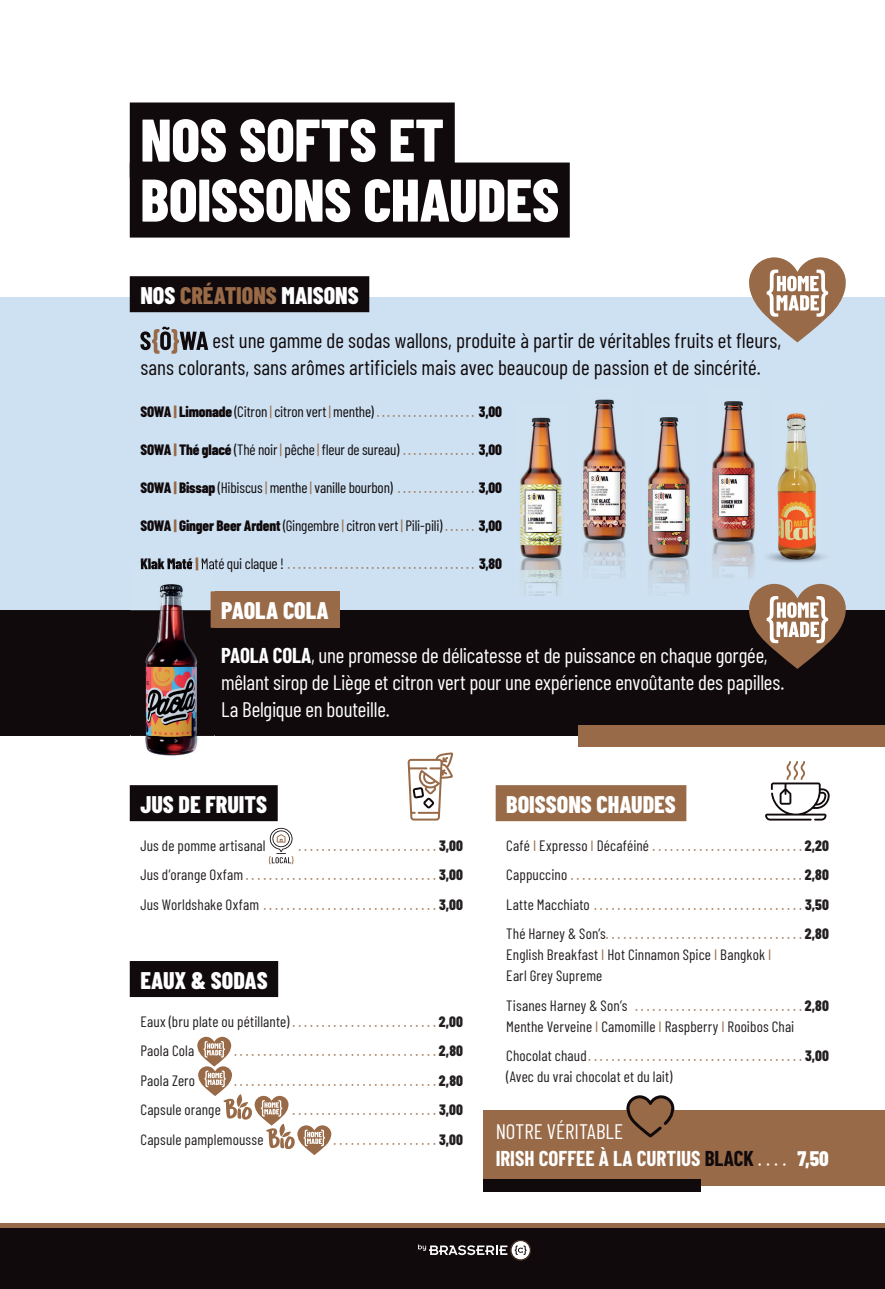
<style>
.page{position:relative;width:885px;height:1289px;background:#fff}
.page>*{position:absolute;margin:0;border:0;box-sizing:border-box;transform-origin:0 0}
.t1{font:800 60px/60px "Barlow Condensed";letter-spacing:-.005em;color:#fff}
.t2{font:800 24px "Barlow Condensed";color:#fff}
.t3{font:21px/27px "Barlow Condensed";letter-spacing:-.01em;color:#fff}
.t4{font:21px/27px "Barlow Condensed";color:#110a0c}
.t5{font:700 21px/27px "Barlow Condensed";color:#fff}
.t6{font:15px/29.5px "Barlow Condensed";letter-spacing:.01em;color:#986a47;text-align:justify}
.t7{font:15px/21px "Barlow Condensed";letter-spacing:.01em;color:#231f20}
.t8{font:15px "Barlow Condensed";letter-spacing:-.01em;color:#110a0c}
.t9{font:15px "Barlow Condensed";letter-spacing:-.01em;color:#986a47}
.s1{color:#986a47}
.s2{font-weight:800}
.s3{font-weight:800;color:#986a47}
.s4{font-weight:800;color:#110a0c}
.s5{color:#110a0c}
.s6{font-weight:700}
.s7{font-weight:800;color:#231f20}
.s8{color:#231f20}
.s9{font-weight:400}
</style>
<div class="page">
<div style="left:0;top:297px;width:884px;height:417px;background:#cde1f2"></div>
<div style="left:483px;top:1109px;width:401px;height:76px;background:#986a47"></div>
<div style="left:0;top:610px;width:884px;height:126px;background:#110a0c"></div>
<div style="left:0;top:1225px;width:884px;height:63px;background:#110a0c"></div>
<div style="left:0;top:1222px;width:884px;height:5px;background:#986a47"></div>
<svg style="left:418px;top:1240px;width:112px;height:20px"></svg>
<div style="left:130px;top:276px;width:239px;height:36px;background:#110a0c"></div>
<svg style="left:140px;top:326px;width:68px;height:28px"></svg>
<div style="left:210px;top:591px;width:129px;height:36px;background:#986a47"></div>
<div style="left:130px;top:785px;width:148px;height:36px;background:#110a0c"></div>
<div style="left:130px;top:961px;width:148px;height:36px;background:#110a0c"></div>
<svg style="left:269px;top:827px;width:25px;height:37px"></svg>
<svg style="left:197px;top:1036px;width:135px;height:119px"></svg>
<div style="left:495px;top:785px;width:191px;height:36px;background:#986a47"></div>
<div style="left:130px;top:102px;width:324px;height:75px;background:#110a0c"></div>
<div style="left:130px;top:162px;width:439px;height:75px;background:#110a0c"></div>
<img style="left:520px;top:417px;width:42px;height:178px">
<img style="left:712px;top:401px;width:43px;height:177px">
<img style="left:130px;top:563px;width:84px;height:193px">
<img style="left:141px;top:563px;width:52px;height:6px">
<svg style="left:193px;top:563px;width:21px;height:9px"></svg>
<img style="left:210px;top:591px;width:4px;height:36px">
<img style="left:583px;top:399px;width:43px;height:178px">
<img style="left:648px;top:417px;width:42px;height:176px">
<div style="left:483px;top:1178px;width:217px;height:13px;background:#110a0c"></div>
<svg style="left:407px;top:752px;width:46px;height:68px"></svg>
<svg style="left:765px;top:761px;width:64px;height:59px"></svg>
<svg style="left:625px;top:1095px;width:50px;height:43px"></svg>
<div style="left:578px;top:725px;width:306px;height:21px;background:#986a47"></div>
<img style="left:777px;top:413px;width:39px;height:137px">
<img style="left:773px;top:550px;width:48px;height:13px">
<svg style="left:749px;top:257px;width:97px;height:85px"></svg>
<svg style="left:749px;top:584px;width:97px;height:85px"></svg>
<h1 class="t1" style="left:140px;top:107px;width:420px">NOS SOFTS ET<br>BOISSONS CHAUDES</h1>
<h2 class="t2" style="left:140px;top:278px;width:220px">NOS <span class="s1">CRÉATIONS</span> MAISONS</h2>
<h3 class="t4" style="left:140px;top:325px;width:642px;text-indent:72px">est une gamme de sodas wallons, produite à partir de véritables fruits et fleurs, sans colorants, sans arômes artificiels mais avec beaucoup de passion et de sincérité.</h3>
<p class="t8" style="left:140px;top:401px;width:363px"><span class="s2">SOWA</span> <span class="s3">|</span> <span class="s2">Limonade</span> (Citron <span class="s1">|</span> citron vert <span class="s1">|</span> menthe) <span class="s1">. . . . . . . . . . . . . . . . . . .</span> <span class="s2">3,00</span></p>
<p class="t8" style="left:140px;top:439px;width:363px"><span class="s2">SOWA</span> <span class="s3">|</span> <span class="s2">Thé glacé</span> (Thé noir <span class="s1">|</span> pêche <span class="s1">|</span> fleur de sureau) <span class="s1">. . . . . . . . . . . . . .</span> <span class="s2">3,00</span></p>
<p class="t8" style="left:140px;top:477px;width:363px"><span class="s2">SOWA</span> <span class="s3">|</span> <span class="s2">Bissap</span> (Hibiscus <span class="s1">|</span> menthe <span class="s1">|</span> vanille bourbon) <span class="s1">. . . . . . . . . . . . . . .</span> <span class="s2">3,00</span></p>
<p class="t8" style="left:140px;top:515px;width:363px"><span class="s2">SOWA</span> <span class="s3">|</span> <span class="s2">Ginger Beer Ardent</span> (Gingembre <span class="s1">|</span> citron vert <span class="s1">|</span> Pili-pili) <span class="s1">. . . . . .</span> <span class="s2">3,00</span></p>
<p class="t9" style="left:140px;top:553px;width:363px"><span class="s4">Klak Maté</span> <span class="s2">|</span> <span class="s5">Maté qui claque !</span> . . . . . . . . . . . . . . . . . . . . . . . . . . . . . . . . . . . . <span class="s4">3,80</span></p>
<h2 class="t2" style="left:221px;top:593px;width:109px">PAOLA COLA</h2>
<h3 class="t3" style="left:221px;top:640px;width:564px"><span class="s6">PAOLA COLA</span>, une promesse de délicatesse et de puissance en chaque gorgée, mêlant sirop de Liège et citron vert pour une expérience envoûtante des papilles.<br>La Belgique en bouteille.</h3>
<h2 class="t2" style="left:140px;top:787px;width:128px">JUS DE FRUITS</h2>
<p class="t7" style="left:140px;top:833px;width:127px">Jus de pomme artisanal</p>
<p class="t6" style="left:140px;top:829px;width:324px;text-indent:158px">. . . . . . . . . . . . . . . . . . . . . . . . <span class="s7">3,00<br></span><span class="s8">Jus d’orange Oxfam</span> . . . . . . . . . . . . . . . . . . . . . . . . . . . . . . . . . <span class="s7">3,00<br></span><span class="s8">Jus Worldshake Oxfam</span> . . . . . . . . . . . . . . . . . . . . . . . . . . . . . . <span class="s7">3,00</span></p>
<h2 class="t2" style="left:140px;top:962px;width:129px">EAUX &amp; SODAS</h2>
<p class="t7" style="left:140px;top:1005px;width:324px;line-height:29.5px">Eaux (bru plate ou pétillante) <span class="s1">. . . . . . . . . . . . . . . . . . . . . . . . .</span> <span class="s2">2,00<br></span>Paola Cola</p>
<p class="t6" style="left:234px;top:1034px;width:230px">. . . . . . . . . . . . . . . . . . . . . . . . . . . . . . . . . . . <span class="s7">2,80</span></p>
<p class="t7" style="left:140px;top:1068px;width:56px">Paola Zero</p>
<p class="t6" style="left:234px;top:1064px;width:230px">. . . . . . . . . . . . . . . . . . . . . . . . . . . . . . . . . . . <span class="s7">2,80</span></p>
<p class="t7" style="left:140px;top:1098px;width:82px">Capsule orange</p>
<p class="t6" style="left:292px;top:1093px;width:172px">. . . . . . . . . . . . . . . . . . . . . . . . . <span class="s7">3,00</span></p>
<p class="t7" style="left:140px;top:1127px;width:125px">Capsule pamplemousse</p>
<p class="t6" style="left:333px;top:1123px;width:131px">. . . . . . . . . . . . . . . . . . <span class="s7">3,00</span></p>
<h2 class="t2" style="left:506px;top:787px;width:171px">BOISSONS CHAUDES</h2>
<p class="t6" style="left:506px;top:829px;width:324px"><span class="s8">Café</span> I <span class="s8">Expresso</span> I <span class="s8">Décaféiné</span> . . . . . . . . . . . . . . . . . . . . . . . . . . <span class="s7">2,20<br></span><span class="s8">Cappuccino</span> . . . . . . . . . . . . . . . . . . . . . . . . . . . . . . . . . . . . . . . . <span class="s7">2,80<br></span><span class="s8">Latte Macchiato</span> . . . . . . . . . . . . . . . . . . . . . . . . . . . . . . . . . . . . <span class="s7">3,50<br></span><span class="s8">Thé Harney &amp; Son’s</span>. . . . . . . . . . . . . . . . . . . . . . . . . . . . . . . . . . <span class="s7">2,80</span></p>
<p class="t7" style="left:506px;top:943px;width:266px">English Breakfast <span class="s1">I</span> Hot Cinnamon Spice <span class="s1">I</span> Bangkok <span class="s1">I<br></span>Earl Grey Supreme</p>
<p class="t7" style="left:506px;top:993px;width:324px">Tisanes Harney &amp; Son’s <span class="s1">. . . . . . . . . . . . . . . . . . . . . . . . . . . . .</span> <span class="s2">2,80<br></span>Menthe Verveine <span class="s1">I</span> Camomille <span class="s1">I</span> Raspberry <span class="s1">I</span> Rooibos Chai</p>
<p class="t7" style="left:506px;top:1044px;width:324px">Chocolat chaud <span class="s1">. . . . . . . . . . . . . . . . . . . . . . . . . . . . . . . . . . . . .</span> <span class="s2">3,00 </span>(Avec du vrai chocolat et du lait)</p>
<h3 class="t5" style="left:495px;top:1116px;width:335px"><span class="s9">NOTRE VÉRITABLE<br></span>IRISH COFFEE À LA CURTIUS <span class="s5">BLACK</span> <span class="s9">. . . .</span> <span class="s2">7,50</span></h3>
</div>
